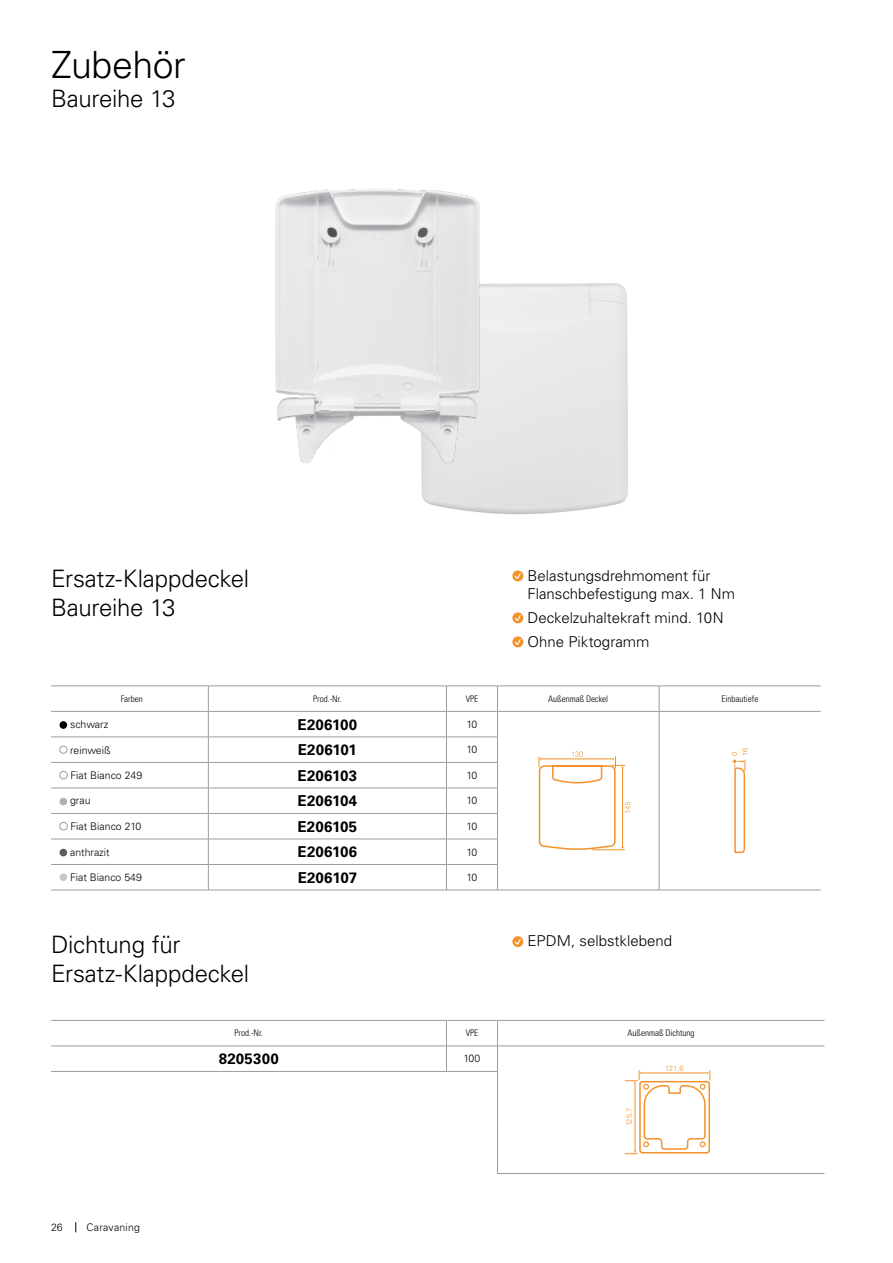
<style>
.page{position:relative;width:893px;height:1263px;background:#fff}
.page>*{position:absolute;margin:0;border:0;box-sizing:border-box;transform-origin:0 0}
.t1{font:300 37.5px "Univers LT Pro 45";letter-spacing:-.01em;color:#000}
.t2{font:300 24px/28.8px "Univers LT Pro 45";letter-spacing:-.01em;color:#000}
.t3{font:300 15px/18px "Univers LT Pro 45";color:#000}
.t4{font:700 15px "Univers LT Pro 65";letter-spacing:.005em;color:#000}
.t5{font:300 10.5px "Univers LT Pro 45";color:#000}
.t6{font:300 10.5px "Univers LT Pro 45";letter-spacing:.02em;color:#000}
.t7{font:300 condensed 9px "Univers LT Pro";color:#000}
.t8{font:300 7.5px/10.5px "Univers LT Pro 45";color:#f3912b}
</style>
<div class="page">
<hr style="left:51px;top:686px;width:157px;height:1px;background:#9d9d9c">
<hr style="left:208px;top:686px;width:238px;height:1px;background:#9d9d9c">
<hr style="left:446px;top:686px;width:51px;height:1px;background:#9d9d9c">
<hr style="left:497px;top:711px;width:162px;height:1px;background:#9d9d9c">
<hr style="left:659px;top:711px;width:162px;height:1px;background:#9d9d9c">
<hr style="left:497px;top:890px;width:162px;height:1px;background:#9d9d9c">
<hr style="left:659px;top:890px;width:162px;height:1px;background:#9d9d9c">
<hr style="left:497px;top:686px;width:162px;height:1px;background:#9d9d9c">
<hr style="left:659px;top:686px;width:162px;height:1px;background:#9d9d9c">
<svg style="left:208px;top:686px;width:1px;height:204px"></svg>
<svg style="left:446px;top:687px;width:1px;height:203px"></svg>
<hr style="left:51px;top:711px;width:157px;height:1px;background:#9d9d9c">
<hr style="left:208px;top:711px;width:238px;height:1px;background:#9d9d9c">
<hr style="left:446px;top:711px;width:51px;height:1px;background:#9d9d9c">
<hr style="left:51px;top:737px;width:157px;height:1px;background:#9d9d9c">
<hr style="left:208px;top:737px;width:238px;height:1px;background:#9d9d9c">
<hr style="left:446px;top:737px;width:52px;height:1px;background:#9d9d9c">
<hr style="left:51px;top:762px;width:157px;height:1px;background:#9d9d9c">
<hr style="left:208px;top:762px;width:238px;height:1px;background:#9d9d9c">
<hr style="left:446px;top:762px;width:52px;height:1px;background:#9d9d9c">
<hr style="left:51px;top:788px;width:157px;height:1px;background:#9d9d9c">
<hr style="left:208px;top:788px;width:238px;height:1px;background:#9d9d9c">
<hr style="left:446px;top:788px;width:52px;height:1px;background:#9d9d9c">
<hr style="left:51px;top:813px;width:157px;height:1px;background:#9d9d9c">
<hr style="left:208px;top:813px;width:238px;height:1px;background:#9d9d9c">
<hr style="left:446px;top:813px;width:52px;height:1px;background:#9d9d9c">
<hr style="left:51px;top:839px;width:157px;height:1px;background:#9d9d9c">
<hr style="left:208px;top:839px;width:238px;height:1px;background:#9d9d9c">
<hr style="left:446px;top:839px;width:52px;height:1px;background:#9d9d9c">
<hr style="left:51px;top:864px;width:157px;height:1px;background:#9d9d9c">
<hr style="left:208px;top:864px;width:238px;height:1px;background:#9d9d9c">
<hr style="left:446px;top:864px;width:52px;height:1px;background:#9d9d9c">
<hr style="left:51px;top:890px;width:157px;height:1px;background:#9d9d9c">
<hr style="left:208px;top:890px;width:238px;height:1px;background:#9d9d9c">
<hr style="left:446px;top:890px;width:51px;height:1px;background:#9d9d9c">
<svg style="left:497px;top:687px;width:1px;height:203px"></svg>
<svg style="left:659px;top:686px;width:1px;height:204px"></svg>
<div style="left:60px;top:721px;width:7px;height:8px;background:#000;border-radius:50%"></div>
<svg style="left:538px;top:751px;width:92px;height:100px"></svg>
<hr style="left:592px;top:849px;width:33px;height:1px;background:#f3912b">
<svg style="left:733px;top:759px;width:13px;height:95px"></svg>
<div style="left:60px;top:746px;width:7px;height:7px;border:1px solid #9d9d9c;border-radius:50%"></div>
<div style="left:60px;top:771px;width:7px;height:8px;background:#f9fafb;border-radius:50%"></div>
<div style="left:60px;top:771px;width:8px;height:8px;border:1px solid #9d9d9c;border-radius:50%"></div>
<div style="left:60px;top:798px;width:7px;height:7px;background:#b0b3af;border-radius:50%"></div>
<div style="left:60px;top:822px;width:7px;height:8px;background:#fffcf0;border-radius:50%"></div>
<div style="left:60px;top:822px;width:8px;height:8px;border:1px solid #9d9d9c;border-radius:50%"></div>
<div style="left:60px;top:849px;width:7px;height:7px;background:#575f63;border-radius:50%"></div>
<div style="left:60px;top:873px;width:7px;height:8px;background:#c4caca;border-radius:50%"></div>
<hr style="left:51px;top:1020px;width:395px;height:1px;background:#9d9d9c">
<hr style="left:446px;top:1020px;width:51px;height:1px;background:#9d9d9c">
<hr style="left:497px;top:1046px;width:327px;height:1px;background:#9d9d9c">
<hr style="left:497px;top:1173px;width:327px;height:1px;background:#9d9d9c">
<hr style="left:497px;top:1020px;width:327px;height:1px;background:#9d9d9c">
<svg style="left:446px;top:1020px;width:1px;height:51px"></svg>
<hr style="left:51px;top:1046px;width:395px;height:1px;background:#9d9d9c">
<hr style="left:446px;top:1046px;width:51px;height:1px;background:#9d9d9c">
<hr style="left:51px;top:1071px;width:395px;height:1px;background:#9d9d9c">
<hr style="left:446px;top:1071px;width:52px;height:1px;background:#9d9d9c">
<svg style="left:497px;top:1020px;width:1px;height:153px"></svg>
<svg style="left:625px;top:1070px;width:86px;height:84px"></svg>
<svg style="left:512px;top:570px;width:11px;height:11px"></svg>
<svg style="left:514px;top:572px;width:8px;height:8px"></svg>
<svg style="left:512px;top:612px;width:11px;height:11px"></svg>
<svg style="left:514px;top:614px;width:8px;height:8px"></svg>
<svg style="left:512px;top:636px;width:11px;height:11px"></svg>
<svg style="left:514px;top:638px;width:8px;height:8px"></svg>
<svg style="left:512px;top:936px;width:11px;height:11px"></svg>
<svg style="left:514px;top:938px;width:8px;height:8px"></svg>
<img style="left:275px;top:189px;width:213px;height:285px">
<h1 class="t1" style="left:51px;top:40px;width:136px">Zubehör</h1>
<h2 class="t2" style="left:51px;top:83px;width:126px">Baureihe 13</h2>
<h2 class="t2" style="left:51px;top:564px;width:200px">Ersatz-Klappdeckel<br>Baureihe 13</h2>
<p class="t3" style="left:527px;top:566px;width:209px">Belastungsdrehmoment für<br>Flanschbefestigung max. 1 Nm</p>
<p class="t3" style="left:527px;top:605px;width:198px;line-height:24px">Deckelzuhaltekraft mind. 10N<br>Ohne Piktogramm</p>
<p class="t7" style="left:121px;top:693px;width:23px">Farben</p>
<p class="t7" style="left:313px;top:693px;width:30px">Prod.-Nr.</p>
<p class="t7" style="left:466px;top:693px;width:14px">VPE</p>
<p class="t7" style="left:548px;top:693px;width:61px">Außenmaß Deckel</p>
<p class="t7" style="left:721px;top:693px;width:38px">Einbautiefe</p>
<p class="t5" style="left:70px;top:717px;width:40px">schwarz</p>
<p class="t4" style="left:298px;top:714px;width:61px">E206100</p>
<p class="t5" style="left:467px;top:717px;width:12px">10</p>
<p class="t5" style="left:70px;top:743px;width:42px">reinweiß</p>
<p class="t4" style="left:298px;top:739px;width:61px">E206101</p>
<p class="t5" style="left:467px;top:743px;width:12px">10</p>
<p class="t5" style="left:70px;top:769px;width:73px">Fiat Bianco 249</p>
<p class="t4" style="left:298px;top:765px;width:61px">E206103</p>
<p class="t5" style="left:467px;top:768px;width:12px">10</p>
<p class="t5" style="left:70px;top:794px;width:22px">grau</p>
<p class="t4" style="left:298px;top:790px;width:61px">E206104</p>
<p class="t5" style="left:467px;top:794px;width:12px">10</p>
<p class="t5" style="left:70px;top:820px;width:72px">Fiat Bianco 210</p>
<p class="t4" style="left:298px;top:816px;width:61px">E206105</p>
<p class="t5" style="left:467px;top:819px;width:12px">10</p>
<p class="t5" style="left:70px;top:845px;width:41px">anthrazit</p>
<p class="t4" style="left:298px;top:841px;width:61px">E206106</p>
<p class="t5" style="left:467px;top:845px;width:12px">10</p>
<p class="t5" style="left:70px;top:870px;width:73px">Fiat Bianco 549</p>
<p class="t4" style="left:298px;top:867px;width:61px">E206107</p>
<p class="t5" style="left:467px;top:870px;width:12px">10</p>
<h2 class="t2" style="left:51px;top:929px;width:200px">Dichtung für<br>Ersatz-Klappdeckel</h2>
<p class="t3" style="left:527px;top:932px;width:146px">EPDM, selbstklebend</p>
<p class="t7" style="left:235px;top:1027px;width:30px">Prod.-Nr.</p>
<p class="t7" style="left:466px;top:1027px;width:14px">VPE</p>
<p class="t7" style="left:627px;top:1027px;width:68px">Außenmaß Dichtung</p>
<p class="t4" style="left:219px;top:1048px;width:61px">8205300</p>
<p class="t5" style="left:464px;top:1052px;width:18px">100</p>
<p class="t8" style="left:665px;top:1063px;width:20px">121,6</p>
<p class="t8" style="left:624px;top:1126px;width:20px;rotate:-90deg">125,7</p>
<p class="t8" style="left:729px;top:756px;width:10px;rotate:-90deg">0<br>16</p>
<p class="t5" style="left:51px;top:1220px;width:13px">26</p>
<p class="t6" style="left:86px;top:1220px;width:55px">Caravaning</p>
</div>
